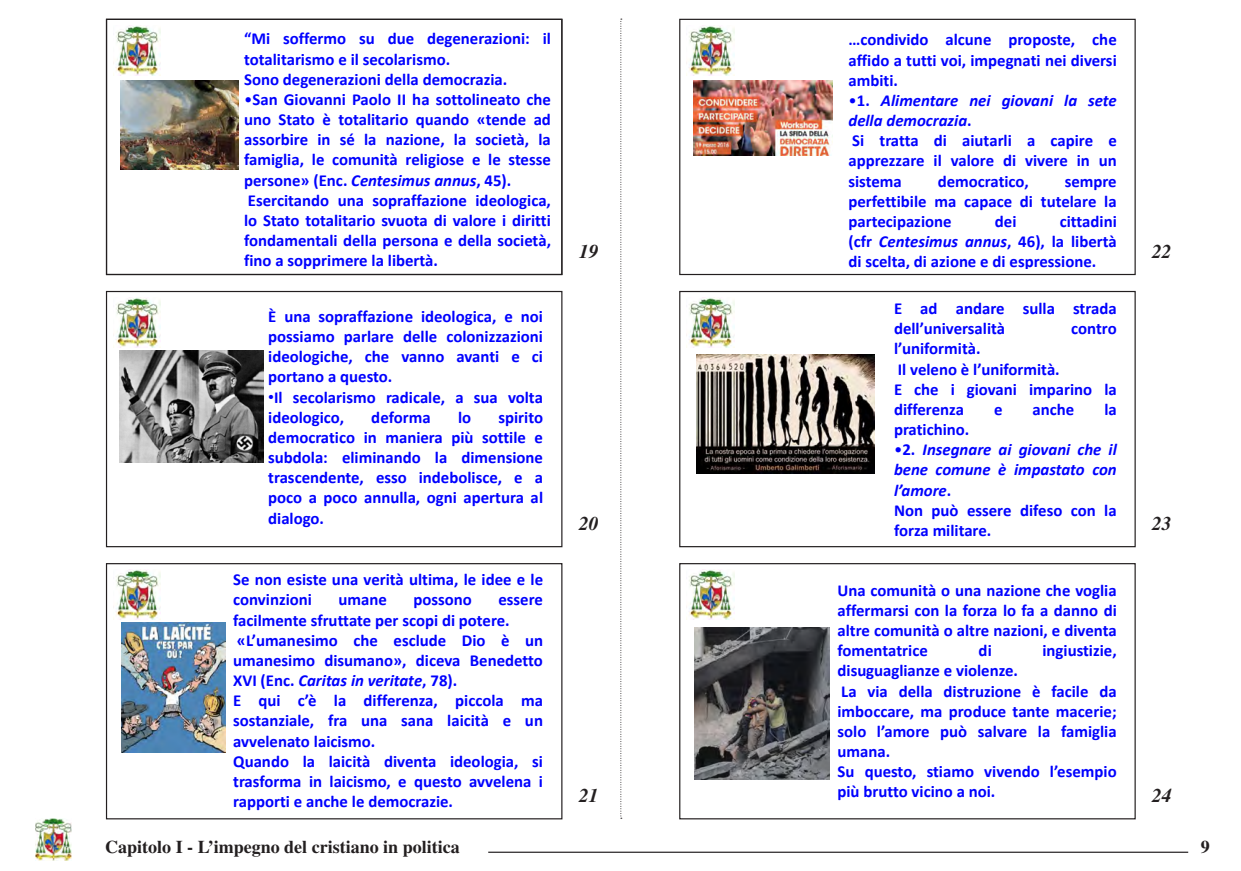
<style>
.page{position:relative;width:1241px;height:871px;background:#fff}
.page>*{position:absolute;margin:0;border:0;box-sizing:border-box;transform-origin:0 0}
.t1{font:italic 700 19.5px "Times LT Std";color:#231f20}
.t2{font:700 18px "Times LT Std";color:#231f20}
.t3{font:700 16.8px/20.1px "Calibri";color:#00f}
.t4{font:italic 700 16.8px/20.1px "Calibri";color:#00f}
.s1{font-weight:400}
.s2{font-style:italic}
.s3{font-family:"Arial";font-weight:400}
.s4{font-weight:400;font-style:normal}
.s5{font-style:normal}
</style>
<div class="page">
<img style="left:35px;top:818px;width:37px;height:43px">
<hr style="left:488px;top:852px;width:700px;height:1px;background:#231f20">
<svg style="left:620px;top:19px;width:2px;height:800px"></svg>
<img style="left:686px;top:570px;width:48px;height:49px">
<img style="left:695px;top:627px;width:135px;height:152px">
<div style="left:679px;top:563px;width:457px;height:256px;border:1px solid #231f20"></div>
<img style="left:686px;top:297px;width:48px;height:50px">
<img style="left:696px;top:354px;width:179px;height:120px">
<div style="left:679px;top:291px;width:457px;height:256px;border:1px solid #231f20"></div>
<img style="left:686px;top:25px;width:48px;height:50px">
<img style="left:694px;top:81px;width:139px;height:74px">
<div style="left:679px;top:19px;width:457px;height:256px;border:1px solid #231f20"></div>
<img style="left:113px;top:570px;width:48px;height:49px">
<img style="left:122px;top:622px;width:104px;height:131px">
<div style="left:106px;top:563px;width:456px;height:256px;border:1px solid #231f20"></div>
<img style="left:113px;top:297px;width:48px;height:50px">
<img style="left:120px;top:351px;width:143px;height:111px">
<div style="left:106px;top:291px;width:456px;height:256px;border:1px solid #231f20"></div>
<img style="left:113px;top:25px;width:48px;height:50px">
<img style="left:120px;top:81px;width:118px;height:88px">
<div style="left:106px;top:19px;width:456px;height:256px;border:1px solid #231f20"></div>
<p class="t3" style="left:244px;top:29px;width:308px">“Mi soffermo su due degenerazioni: il totalitarismo e il secolarismo.<br>Sono degenerazioni della democrazia.</p>
<p class="t3" style="left:244px;top:89px;width:308px"><span class="s1">•</span>San Giovanni Paolo II ha sottolineato che uno Stato è totalitario quando «tende ad assorbire in sé la nazione, la società, la famiglia, le comunità religiose e le stesse persone» (Enc. <span class="s2">Centesimus annus</span>, 45).<br>Esercitando una sopraffazione ideologica, lo Stato totalitario svuota di valore i diritti fondamentali della persona e della società, fino a sopprimere la libertà.</p>
<p class="t3" style="left:268px;top:306px;width:276px;text-align:justify">È una sopraffazione ideologica, e noi possiamo parlare delle colonizzazioni ideologiche, che vanno avanti e ci portano a questo.</p>
<p class="t3" style="left:268px;top:387px;width:276px"><span class="s3">•</span>Il secolarismo radicale, a sua volta ideologico,</p>
<p class="t3" style="left:371px;top:407px;width:61px">deforma</p>
<p class="t3" style="left:458px;top:407px;width:15px">lo</p>
<p class="t3" style="left:268px;top:407px;width:276px;text-align:justify;text-indent:230px">spirito democratico in maniera più sottile e subdola: eliminando la dimensione trascendente, esso indebolisce, e a poco a poco annulla, ogni apertura al dialogo.</p>
<p class="t3" style="left:233px;top:569px;width:311px">Se non esiste una verità ultima, le idee e le convinzioni</p>
<p class="t3" style="left:233px;top:589px;width:311px;text-indent:265px">essere facilmente sfruttate per scopi di potere. «L’umanesimo che esclude Dio è un umanesimo disumano», diceva Benedetto XVI (Enc. <span class="s2">Caritas in veritate</span>, 78).<br>E qui c’è la differenza, piccola ma sostanziale, fra una sana laicità e un avvelenato laicismo.<br>Quando la laicità diventa ideologia, si trasforma in laicismo, e questo avvelena i rapporti e anche le democrazie.</p>
<p class="t3" style="left:338px;top:589px;width:50px">umane</p>
<p class="t3" style="left:413px;top:589px;width:60px">possono</p>
<p class="t3" style="left:848px;top:30px;width:270px;text-align:justify">…condivido alcune proposte, che affido a tutti voi, impegnati nei diversi ambiti.</p>
<p class="t3" style="left:848px;top:90px;width:270px"><span class="s1">•</span>1. <span class="s2">Alimentare nei giovani la sete della democrazia</span>.<br>Si tratta di aiutarli a capire e apprezzare il valore di vivere in un sistema</p>
<p class="t3" style="left:938px;top:171px;width:92px">democratico,</p>
<p class="t3" style="left:848px;top:171px;width:270px;text-align:justify;text-indent:216px">sempre perfettibile ma capace di tutelare la partecipazione</p>
<p class="t3" style="left:848px;top:211px;width:270px;text-align:justify;text-indent:211px">cittadini (cfr <span class="s2">Centesimus annus</span>, 46), la libertà di scelta, di azione e di espressione.</p>
<p class="t3" style="left:995px;top:211px;width:23px">dei</p>
<p class="t1" style="left:579px;top:240px;width:21px">19</p>
<p class="t1" style="left:1152px;top:240px;width:21px">22</p>
<p class="t3" style="left:894px;top:298px;width:224px">E ad andare sulla strada dell’universalità</p>
<p class="t3" style="left:1071px;top:318px;width:47px">contro</p>
<p class="t3" style="left:894px;top:338px;width:224px">l’uniformità.<br>Il veleno è l’uniformità.<br>E che i giovani imparino la differenza</p>
<p class="t3" style="left:994px;top:399px;width:10px">e</p>
<p class="t3" style="left:1032px;top:399px;width:43px">anche</p>
<p class="t3" style="left:1104px;top:399px;width:14px">la</p>
<p class="t3" style="left:894px;top:419px;width:77px">pratichino.</p>
<p class="t4" style="left:894px;top:439px;width:224px"><span class="s4">•</span><span class="s5">2.</span> Insegnare ai giovani che il bene comune è impastato con l’amore<span class="s5">.<br>Non può essere difeso con la forza militare.</span></p>
<p class="t1" style="left:579px;top:512px;width:21px">20</p>
<p class="t1" style="left:1152px;top:512px;width:21px">23</p>
<p class="t3" style="left:837px;top:580px;width:281px;text-align:justify">Una comunità o una nazione che voglia affermarsi con la forza lo fa a danno di altre comunità o altre nazioni, e diventa fomentatrice</p>
<p class="t3" style="left:979px;top:640px;width:15px">di</p>
<p class="t3" style="left:1042px;top:640px;width:76px">ingiustizie,</p>
<p class="t3" style="left:837px;top:660px;width:281px">disuguaglianze e violenze.<br>La via della distruzione è facile da imboccare, ma produce tante macerie; solo l’amore può salvare la famiglia umana.<br>Su questo, stiamo vivendo l’esempio più brutto vicino a noi.</p>
<p class="t1" style="left:579px;top:784px;width:21px">21</p>
<p class="t1" style="left:1152px;top:784px;width:21px">24</p>
<p class="t2" style="left:105px;top:836px;width:356px">Capitolo I - L’impegno del cristiano in politica</p>
<p class="t2" style="left:1201px;top:836px;width:10px">9</p>
</div>
